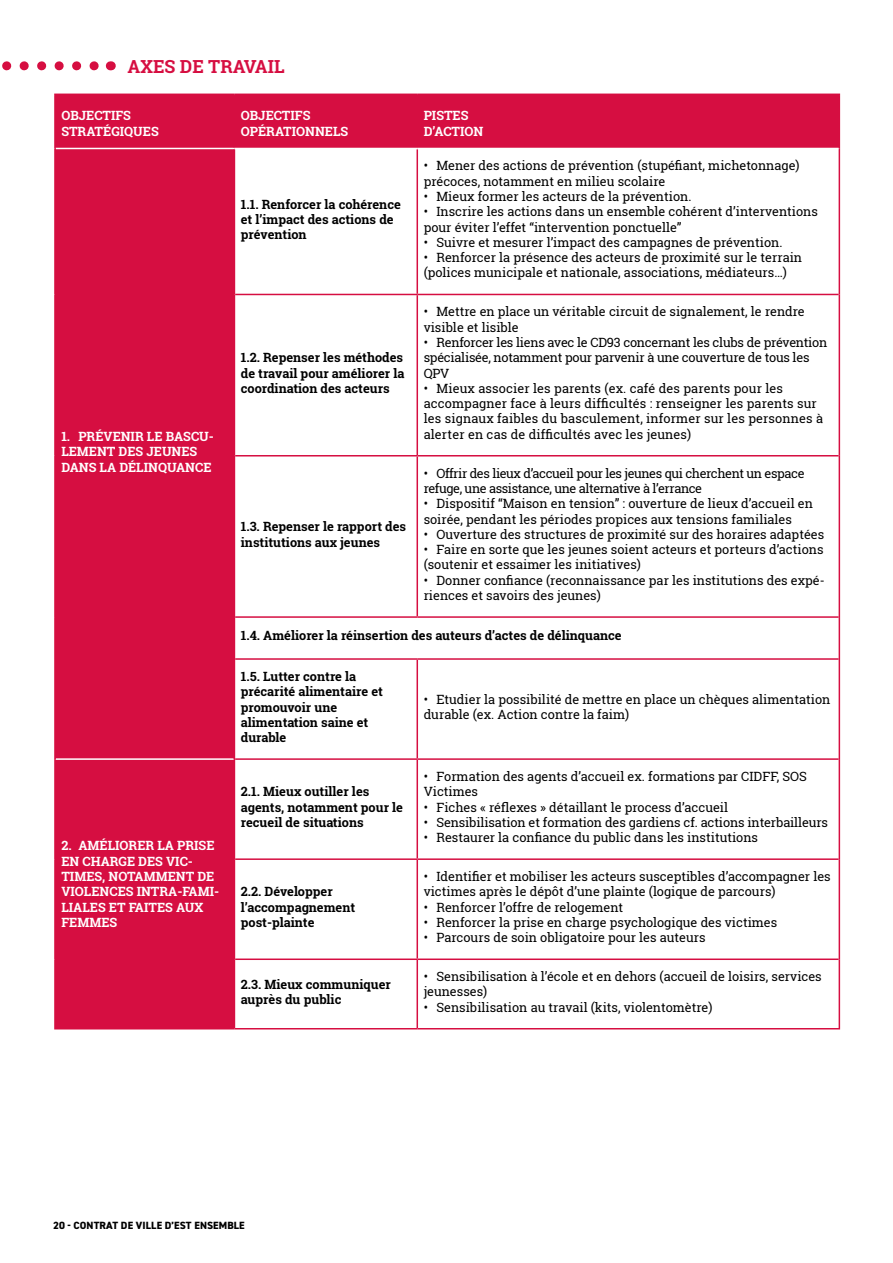
<style>
.page{position:relative;width:893px;height:1263px;background:#fff}
.page>*{position:absolute;margin:0;border:0;box-sizing:border-box;transform-origin:0 0}
.t1{font:700 18px "Roboto Slab";color:#d60e41}
.t2{font:12.75px/15.3px "Roboto Slab";color:#000}
.t3{font:700 12.75px/15.3px "Roboto Slab";color:#000}
.t4{font:700 12.75px/15.3px "Roboto Slab";color:#fff}
.t5{font:12.75px/15.3px "Roboto Slab";letter-spacing:-.02em;color:#000}
.t6{font:12.75px/15.3px "Roboto Slab";letter-spacing:-.03em;color:#000}
.t7{font:800 10.5px "DIN2014";letter-spacing:.01em;color:#000}
</style>
<div class="page">
<div style="left:56px;top:95px;width:178px;height:933px;background:#d60e41"></div>
<div style="left:235px;top:95px;width:604px;height:53px;background:#d60e41"></div>
<hr style="left:54px;top:95px;width:2px;height:53px;background:#d60e41">
<hr style="left:54px;top:759px;width:2px;height:100px;background:#d60e41">
<hr style="left:54px;top:859px;width:2px;height:100px;background:#d60e41">
<hr style="left:54px;top:959px;width:2px;height:69px;background:#d60e41">
<hr style="left:54px;top:94px;width:180px;height:1px;background:#d60e41">
<hr style="left:417px;top:149px;width:1px;height:145px;background:#d60e41">
<hr style="left:839px;top:148px;width:1px;height:146px;background:#d60e41">
<hr style="left:417px;top:295px;width:1px;height:160px;background:#d60e41">
<hr style="left:839px;top:294px;width:1px;height:162px;background:#d60e41">
<hr style="left:417px;top:456px;width:1px;height:160px;background:#d60e41">
<hr style="left:839px;top:456px;width:1px;height:161px;background:#d60e41">
<hr style="left:839px;top:617px;width:1px;height:42px;background:#d60e41">
<hr style="left:417px;top:660px;width:1px;height:98px;background:#d60e41">
<hr style="left:839px;top:659px;width:1px;height:100px;background:#d60e41">
<hr style="left:234px;top:759px;width:1px;height:100px;background:#d60e41">
<hr style="left:234px;top:859px;width:1px;height:100px;background:#d60e41">
<hr style="left:234px;top:959px;width:1px;height:69px;background:#d60e41">
<hr style="left:417px;top:760px;width:1px;height:98px;background:#d60e41">
<hr style="left:839px;top:759px;width:1px;height:100px;background:#d60e41">
<hr style="left:417px;top:860px;width:1px;height:98px;background:#d60e41">
<hr style="left:839px;top:859px;width:1px;height:100px;background:#d60e41">
<hr style="left:417px;top:960px;width:1px;height:68px;background:#d60e41">
<hr style="left:839px;top:959px;width:1px;height:69px;background:#d60e41">
<hr style="left:235px;top:294px;width:182px;height:1px;background:#d60e41">
<hr style="left:417px;top:294px;width:422px;height:1px;background:#d60e41">
<hr style="left:235px;top:455px;width:182px;height:1px;background:#d60e41">
<hr style="left:417px;top:455px;width:422px;height:1px;background:#d60e41">
<hr style="left:235px;top:616px;width:182px;height:2px;background:#d60e41">
<hr style="left:417px;top:616px;width:422px;height:2px;background:#d60e41">
<hr style="left:235px;top:658px;width:182px;height:2px;background:#d60e41">
<hr style="left:417px;top:658px;width:422px;height:2px;background:#d60e41">
<hr style="left:235px;top:758px;width:182px;height:2px;background:#d60e41">
<hr style="left:417px;top:758px;width:422px;height:2px;background:#d60e41">
<hr style="left:235px;top:858px;width:182px;height:2px;background:#d60e41">
<hr style="left:417px;top:858px;width:422px;height:2px;background:#d60e41">
<hr style="left:235px;top:958px;width:182px;height:2px;background:#d60e41">
<hr style="left:417px;top:958px;width:422px;height:2px;background:#d60e41">
<hr style="left:234px;top:1028px;width:183px;height:1px;background:#d60e41">
<hr style="left:417px;top:1028px;width:423px;height:1px;background:#d60e41">
<hr style="left:56px;top:148px;width:178px;height:1px;background:#fff">
<hr style="left:56px;top:758px;width:178px;height:2px;background:#fff">
<hr style="left:54px;top:148px;width:2px;height:146px;background:#d60e41">
<hr style="left:234px;top:149px;width:1px;height:145px;background:#d60e41">
<hr style="left:54px;top:294px;width:2px;height:162px;background:#d60e41">
<hr style="left:234px;top:294px;width:1px;height:162px;background:#d60e41">
<hr style="left:54px;top:456px;width:2px;height:161px;background:#d60e41">
<hr style="left:234px;top:456px;width:1px;height:161px;background:#d60e41">
<hr style="left:54px;top:617px;width:2px;height:42px;background:#d60e41">
<hr style="left:234px;top:617px;width:1px;height:42px;background:#d60e41">
<hr style="left:54px;top:659px;width:2px;height:100px;background:#d60e41">
<hr style="left:234px;top:659px;width:1px;height:100px;background:#d60e41">
<hr style="left:54px;top:1028px;width:180px;height:1px;background:#d60e41">
<hr style="left:234px;top:94px;width:183px;height:1px;background:#d60e41">
<hr style="left:417px;top:94px;width:423px;height:1px;background:#d60e41">
<hr style="left:234px;top:95px;width:1px;height:53px;background:#d60e41">
<hr style="left:417px;top:95px;width:1px;height:53px;background:#d60e41">
<hr style="left:839px;top:95px;width:1px;height:53px;background:#d60e41">
<svg style="left:2px;top:61px;width:97px;height:9px"></svg>
<h1 class="t1" style="left:128px;top:54px;width:159px">AXES DE TRAVAIL</h1>
<p class="t4" style="left:61px;top:108px;width:99px">OBJECTIFS<br>STRATÉGIQUES</p>
<p class="t4" style="left:241px;top:108px;width:109px">OBJECTIFS<br>OPÉRATIONNELS</p>
<p class="t4" style="left:424px;top:108px;width:61px">PISTES<br>D’ACTION</p>
<p class="t4" style="left:61px;top:428px;width:154px">1. PRÉVENIR LE BASCU-<br>LEMENT DES JEUNES<br>DANS LA DÉLINQUANCE</p>
<p class="t4" style="left:61px;top:838px;width:159px">2. AMÉLIORER LA PRISE<br>EN CHARGE DES VIC-<br>TIMES, NOTAMMENT DE<br>VIOLENCES INTRA-FAMI-<br>LIALES ET FAITES AUX<br>FEMMES</p>
<p class="t3" style="left:241px;top:196px;width:162px">1.1. Renforcer la cohérence et l’impact des actions de prévention</p>
<p class="t3" style="left:241px;top:350px;width:165px;text-align:justify">1.2. Repenser les méthodes de travail pour améliorer la coordination des acteurs</p>
<p class="t2" style="left:424px;top:158px;width:377px">• Mener des actions de prévention (stupéfiant, michetonnage) précoces, notamment en milieu scolaire</p>
<p class="t2" style="left:424px;top:189px;width:269px">• Mieux former les acteurs de la prévention.</p>
<p class="t2" style="left:424px;top:204px;width:396px">• Inscrire les actions dans un ensemble cohérent d’interventions pour éviter l’effet “intervention ponctuelle”</p>
<p class="t2" style="left:424px;top:234px;width:360px">• Suivre et mesurer l’impact des campagnes de prévention.</p>
<p class="t2" style="left:424px;top:250px;width:380px">• Renforcer la présence des acteurs de proximité sur le terrain (polices municipale et nationale, associations, médiateurs…)</p>
<p class="t2" style="left:424px;top:304px;width:383px">• Mettre en place un véritable circuit de signalement, le rendre visible et lisible</p>
<p class="t5" style="left:424px;top:335px;width:405px">• Renforcer les liens avec le CD93 concernant les clubs de prévention spécialisée, notamment pour parvenir à une couverture de tous les<br>QPV</p>
<p class="t2" style="left:424px;top:380px;width:401px">• Mieux associer les parents (ex. café des parents pour les accompagner face à leurs difficultés : renseigner les parents sur les signaux faibles du basculement, informer sur les personnes à alerter en cas de difficultés avec les jeunes)</p>
<p class="t6" style="left:424px;top:465px;width:382px">• Offrir des lieux d’accueil pour les jeunes qui cherchent un espace refuge, une assistance, une alternative à l’errance</p>
<p class="t2" style="left:424px;top:496px;width:391px">• Dispositif “Maison en tension” : ouverture de lieux d’accueil en soirée, pendant les périodes propices aux tensions familiales</p>
<p class="t2" style="left:424px;top:526px;width:402px">• Ouverture des structures de proximité sur des horaires adaptées</p>
<p class="t2" style="left:424px;top:542px;width:401px">• Faire en sorte que les jeunes soient acteurs et porteurs d’actions (soutenir et essaimer les initiatives)</p>
<p class="t2" style="left:424px;top:572px;width:402px">• Donner confiance (reconnaissance par les institutions des expé&shy;riences et savoirs des jeunes)</p>
<p class="t3" style="left:241px;top:628px;width:382px">1.4. Améliorer la réinsertion des auteurs d’actes de délinquance</p>
<p class="t3" style="left:241px;top:668px;width:144px">1.5. Lutter contre la précarité alimentaire et promouvoir une alimentation saine et durable</p>
<p class="t3" style="left:241px;top:519px;width:167px">1.3. Repenser le rapport des institutions aux jeunes</p>
<p class="t2" style="left:424px;top:691px;width:408px">• Etudier la possibilité de mettre en place un chèques alimentation durable (ex. Action contre la faim)</p>
<p class="t3" style="left:241px;top:784px;width:164px">2.1. Mieux outiller les agents, notamment pour le recueil de situations</p>
<p class="t3" style="left:241px;top:884px;width:116px">2.2. Développer l’accompagnement post-plainte</p>
<p class="t2" style="left:424px;top:768px;width:385px">• Formation des agents d’accueil ex. formations par CIDFF, SOS<br>Victimes</p>
<p class="t2" style="left:424px;top:799px;width:306px">• Fiches « réflexes » détaillant le process d’accueil</p>
<p class="t2" style="left:424px;top:814px;width:406px">• Sensibilisation et formation des gardiens cf. actions interbailleurs</p>
<p class="t2" style="left:424px;top:830px;width:336px">• Restaurer la confiance du public dans les institutions</p>
<p class="t2" style="left:424px;top:869px;width:409px">• Identifier et mobiliser les acteurs susceptibles d’accompagner les victimes après le dépôt d’une plainte (logique de parcours)</p>
<p class="t2" style="left:424px;top:899px;width:201px">• Renforcer l’offre de relogement</p>
<p class="t2" style="left:424px;top:914px;width:355px">• Renforcer la prise en charge psychologique des victimes</p>
<p class="t2" style="left:424px;top:930px;width:283px">• Parcours de soin obligatoire pour les auteurs</p>
<p class="t3" style="left:241px;top:976px;width:152px">2.3. Mieux communiquer auprès du public</p>
<p class="t2" style="left:424px;top:969px;width:400px">• Sensibilisation à l’école et en dehors (accueil de loisirs, services jeunesses)</p>
<p class="t2" style="left:424px;top:999px;width:290px">• Sensibilisation au travail (kits, violentomètre)</p>
<p class="t7" style="left:53px;top:1218px;width:193px">20 - CONTRAT DE VILLE D’EST ENSEMBLE</p>
</div>
